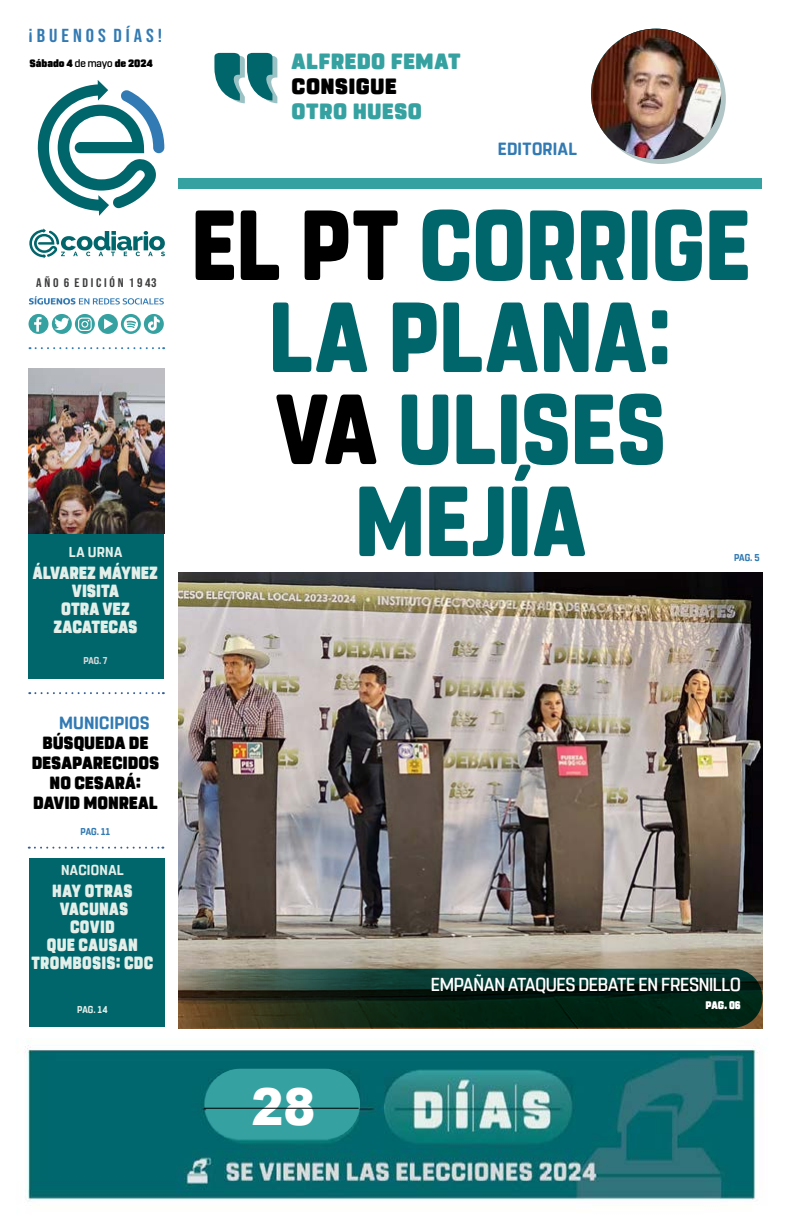
<style>
.page{position:relative;width:791px;height:1225px;background:#fff}
.page>*{position:absolute;margin:0;border:0;box-sizing:border-box;transform-origin:0 0}
._1_2_cabeza_nota_secundaria{font:800 99px/92px "Rohn Rounded";color:#00666c;text-align:center;scale:.85 1}
.t1{font:900 51px "Arial";color:#fff;scale:.94 1}
._3_0_cuerpo_texto_1er_parrafo{font:900 22px "Rohn Rounded";letter-spacing:.02em;color:#36a1a1}
._3_0_cuerpo_texto_1er_parrafo-2{font:900 22px "Rohn Rounded";letter-spacing:.01em;color:#000}
._3_1_cuerpo_texto{font:18.8px "Bebas Neue";color:#327ab3;scale:1.1 1}
._3_0_cuerpo_texto_1er_parrafo-3{font:500 18.7px "Rohn Rounded";letter-spacing:-.01em;color:#fff;scale:.95 1}
._3_0_cuerpo_texto_1er_parrafo-4{font:900 17.6px "Rohn Rounded";letter-spacing:-.005em;color:#000;scale:.95 1}
._3_0_cuerpo_texto_1er_parrafo-5{font:900 17.6px/18px "Rohn Rounded";letter-spacing:.01em;color:#e4efe9;text-align:center;scale:.85 1}
._3_0_cuerpo_texto_1er_parrafo-6{font:900 17.6px/18px "Rohn Rounded";letter-spacing:.01em;color:#e4efe9;text-align:center;scale:.87 1}
._3_1_cuerpo_texto-2{font:700 17.6px "Rohn Rounded";letter-spacing:.01em;color:#327ab3;scale:.95 1}
._3_0_cuerpo_texto_1er_parrafo-7{font:700 17.6px "Rohn Rounded";letter-spacing:.02em;color:#327ab3;scale:.95 1}
._3_0_cuerpo_texto_1er_parrafo-8{font:700 14.3px "Rohn Rounded";letter-spacing:.02em;color:#e4efe9;scale:.95 1}
._3_1_cuerpo_texto-3{font:12.5px "Bebas Neue";color:#3d3d3d;scale:1.1 1}
._3_0_cuerpo_texto_1er_parrafo-9{font:900 11px "Rohn Rounded";color:#fff;scale:.91 1}
._3_1_cuerpo_texto-4{font:900 10.5px "Rohn Rounded";letter-spacing:-.005em;color:#000}
._3_0_cuerpo_texto_1er_parrafo-10{font:700 9.9px "Rohn Rounded";letter-spacing:.01em;color:#327ab3;scale:.91 1}
._3_0_cuerpo_texto_1er_parrafo-11{font:700 9.9px "Rohn Rounded";color:#e4efe9;scale:.91 1}
._3_0_cuerpo_texto_1er_parrafo-12{font:700 9.9px "Rohn Rounded";color:#d9d9d9;scale:.9 1}
.s1{font-weight:500}
.s2{color:#000}
</style>
<div class="page">
<div style="left:28px;top:508px;width:136px;height:170px;background:#00666c"></div>
<div style="left:29px;top:858px;width:135px;height:168px;background:#00666c"></div>
<svg style="left:596px;top:34px;width:130px;height:130px"></svg>
<svg style="left:37px;top:80px;width:127px;height:136px"></svg>
<div style="left:179px;top:178px;width:583px;height:10px;background:#36a1a1"></div>
<svg style="left:29px;top:296px;width:135px;height:8px"></svg>
<svg style="left:30px;top:347px;width:134px;height:2px"></svg>
<div style="left:29px;top:314px;width:20px;height:20px;background:#36a1a1;border-radius:50%"></div>
<svg style="left:34px;top:317px;width:8px;height:15px"></svg>
<svg style="left:52px;top:314px;width:20px;height:20px"></svg>
<svg style="left:54px;top:318px;width:15px;height:12px"></svg>
<svg style="left:75px;top:314px;width:20px;height:20px"></svg>
<svg style="left:78px;top:317px;width:14px;height:14px"></svg>
<div style="left:98px;top:314px;width:20px;height:20px;background:#36a1a1;border-radius:50%"></div>
<svg style="left:121px;top:314px;width:20px;height:20px"></svg>
<div style="left:144px;top:314px;width:20px;height:20px;background:#36a1a1;border-radius:50%"></div>
<svg style="left:104px;top:318px;width:9px;height:11px"></svg>
<svg style="left:124px;top:317px;width:14px;height:14px"></svg>
<svg style="left:148px;top:316px;width:12px;height:15px"></svg>
<svg style="left:214px;top:53px;width:63px;height:50px"></svg>
<svg style="left:29px;top:692px;width:135px;height:2px"></svg>
<svg style="left:29px;top:846px;width:134px;height:2px"></svg>
<img style="left:28px;top:368px;width:136px;height:165px">
<svg style="left:29px;top:228px;width:136px;height:30px"></svg>
<img style="left:178px;top:573px;width:584px;height:455px">
<img style="left:591px;top:29px;width:130px;height:130px;border-radius:65px">
<svg style="left:179px;top:968px;width:584px;height:59px;background:#183223"></svg>
<img style="left:25px;top:1045px;width:733px;height:156px">
<div style="left:206px;top:1068px;width:154px;height:70px;background:#36a1a1;border-radius:35px"></div>
<hr style="left:204px;top:1107px;width:155px;height:1px;background:#000">
<p class="_3_1_cuerpo_texto" style="left:29px;top:25px;width:123px">¡ B U E N O S D Í A S !</p>
<p class="_3_1_cuerpo_texto-4" style="left:30px;top:57px;width:125px">Sábado 4 <span class="s1">de mayo</span> de 2024</p>
<p class="_3_1_cuerpo_texto-3" style="left:36px;top:276px;width:111px">A Ñ O 6 E D I C I Ó N 1 9 43</p>
<p class="_3_0_cuerpo_texto_1er_parrafo-8" style="left:69px;top:544px;width:58px">LA URNA</p>
<p class="_3_0_cuerpo_texto_1er_parrafo-6" style="left:33px;top:564px;width:145px">ÁLVAREZ MÁYNEZ<br>VISITA</p>
<p class="_3_0_cuerpo_texto_1er_parrafo-6" style="left:61px;top:600px;width:80px">OTRA VEZ</p>
<p class="_3_0_cuerpo_texto_1er_parrafo-6" style="left:54px;top:618px;width:98px">ZACATECAS</p>
<p class="_3_0_cuerpo_texto_1er_parrafo-12" style="left:84px;top:655px;width:28px">PAG. 7</p>
<p class="_3_1_cuerpo_texto-2" style="left:59px;top:712px;width:97px">MUNICIPIOS</p>
<p class="_3_0_cuerpo_texto_1er_parrafo-4" style="left:42px;top:732px;width:113px">BÚSQUEDA DE</p>
<p class="_3_0_cuerpo_texto_1er_parrafo-4" style="left:32px;top:752px;width:136px">DESAPARECIDOS</p>
<p class="_3_0_cuerpo_texto_1er_parrafo-4" style="left:50px;top:772px;width:98px">NO CESARÁ:</p>
<p class="_3_0_cuerpo_texto_1er_parrafo-4" style="left:33px;top:792px;width:133px">DAVID MONREAL</p>
<p class="_3_0_cuerpo_texto_1er_parrafo-10" style="left:81px;top:825px;width:34px">PAG. 11</p>
<p class="_3_0_cuerpo_texto_1er_parrafo-8" style="left:61px;top:861px;width:68px">NACIONAL</p>
<p class="_3_0_cuerpo_texto_1er_parrafo-5" style="left:52px;top:882px;width:96px">HAY OTRAS</p>
<p class="_3_0_cuerpo_texto_1er_parrafo-5" style="left:60px;top:900px;width:82px">VACUNAS</p>
<p class="_3_0_cuerpo_texto_1er_parrafo-5" style="left:70px;top:918px;width:54px">COVID</p>
<p class="_3_0_cuerpo_texto_1er_parrafo-5" style="left:31px;top:936px;width:145px">QUE CAUSAN<br>TROMBOSIS: CDC</p>
<p class="_3_0_cuerpo_texto_1er_parrafo-11" style="left:77px;top:1004px;width:35px">PAG. 14</p>
<p class="_3_0_cuerpo_texto_1er_parrafo" style="left:292px;top:49px;width:170px">ALFREDO FEMAT</p>
<p class="_3_0_cuerpo_texto_1er_parrafo-2" style="left:292px;top:74px;width:107px">CONSIGUE</p>
<p class="_3_0_cuerpo_texto_1er_parrafo" style="left:292px;top:99px;width:132px">OTRO HUESO</p>
<p class="_3_0_cuerpo_texto_1er_parrafo-7" style="left:498px;top:139px;width:84px">EDITORIAL</p>
<p class="_1_2_cabeza_nota_secundaria" style="left:191px;top:200px;width:659px"><span class="s2">EL PT</span> CORRIGE<br>LA PLANA:</p>
<p class="_1_2_cabeza_nota_secundaria" style="left:275px;top:384px;width:461px"><span class="s2">VA</span> ULISES<br>MEJÍA</p>
<p class="_3_0_cuerpo_texto_1er_parrafo-10" style="left:734px;top:551px;width:30px">PAG. 5</p>
<p class="t1" style="left:251px;top:1070px;width:70px">28</p>
<p class="_3_0_cuerpo_texto_1er_parrafo-3" style="left:431px;top:973px;width:328px">EMPAÑAN ATAQUES DEBATE EN FRESNILLO</p>
<p class="_3_0_cuerpo_texto_1er_parrafo-9" style="left:705px;top:999px;width:40px">PAG. 06</p>
</div>
